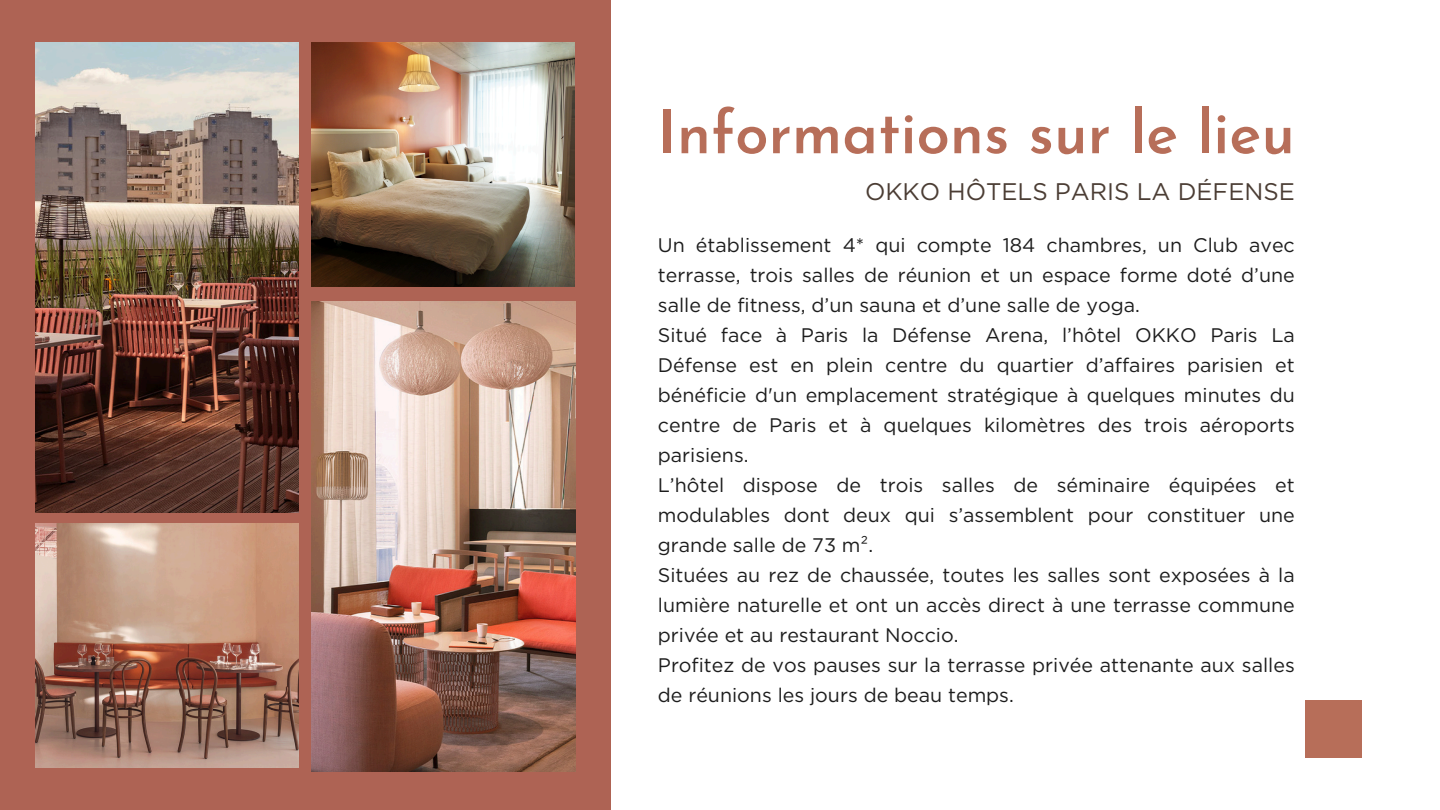
<style>
.page{position:relative;width:1440px;height:810px;background:#fff}
.page>*{position:absolute;margin:0;border:0;box-sizing:border-box;transform-origin:0 0}
.t1{font:600 60px "Josefin Sans";color:#b76e59}
.t2{font:24px "Gotham";color:#4b3d34}
.t3{font:19.6px/30px "Gotham";color:#1d1d1d;text-align:justify}
</style>
<div class="page">
<div style="left:0;top:0;width:611px;height:810px;background:#ae6354"></div>
<img style="left:35px;top:43px;width:264px;height:470px">
<img style="left:35px;top:523px;width:264px;height:244px">
<img style="left:312px;top:43px;width:263px;height:243px">
<div style="left:1305px;top:700px;width:56px;height:58px;background:#b76e59"></div>
<img style="left:312px;top:301px;width:263px;height:470px">
<p class="t1" style="left:658px;top:108px;width:639px">Informations sur le lieu</p>
<p class="t2" style="left:865px;top:177px;width:431px">OKKO HÔTELS PARIS LA DÉFENSE</p>
<p class="t3" style="left:658px;top:230px;width:638px">Un établissement 4* qui compte 184 chambres, un Club avec terrasse, trois salles de réunion et un espace forme doté d’une salle de fitness, d’un sauna et d’une salle de yoga.</p>
<p class="t3" style="left:658px;top:320px;width:638px">Situé face à Paris la Défense Arena, l’hôtel OKKO Paris La Défense est en plein centre du quartier d’affaires parisien et bénéficie d'un emplacement stratégique à quelques minutes du centre de Paris et à quelques kilomètres des trois aéroports parisiens.</p>
<p class="t3" style="left:658px;top:470px;width:638px">L’hôtel dispose de trois salles de séminaire équipées et modulables dont deux qui s’assemblent pour constituer une grande salle de 73 m².</p>
<p class="t3" style="left:658px;top:560px;width:638px">Situées au rez de chaussée, toutes les salles sont exposées à la lumière naturelle et ont un accès direct à une terrasse commune privée et au restaurant Noccio.</p>
<p class="t3" style="left:658px;top:650px;width:638px">Profitez de vos pauses sur la terrasse privée attenante aux salles de réunions les jours de beau temps.</p>
</div>
